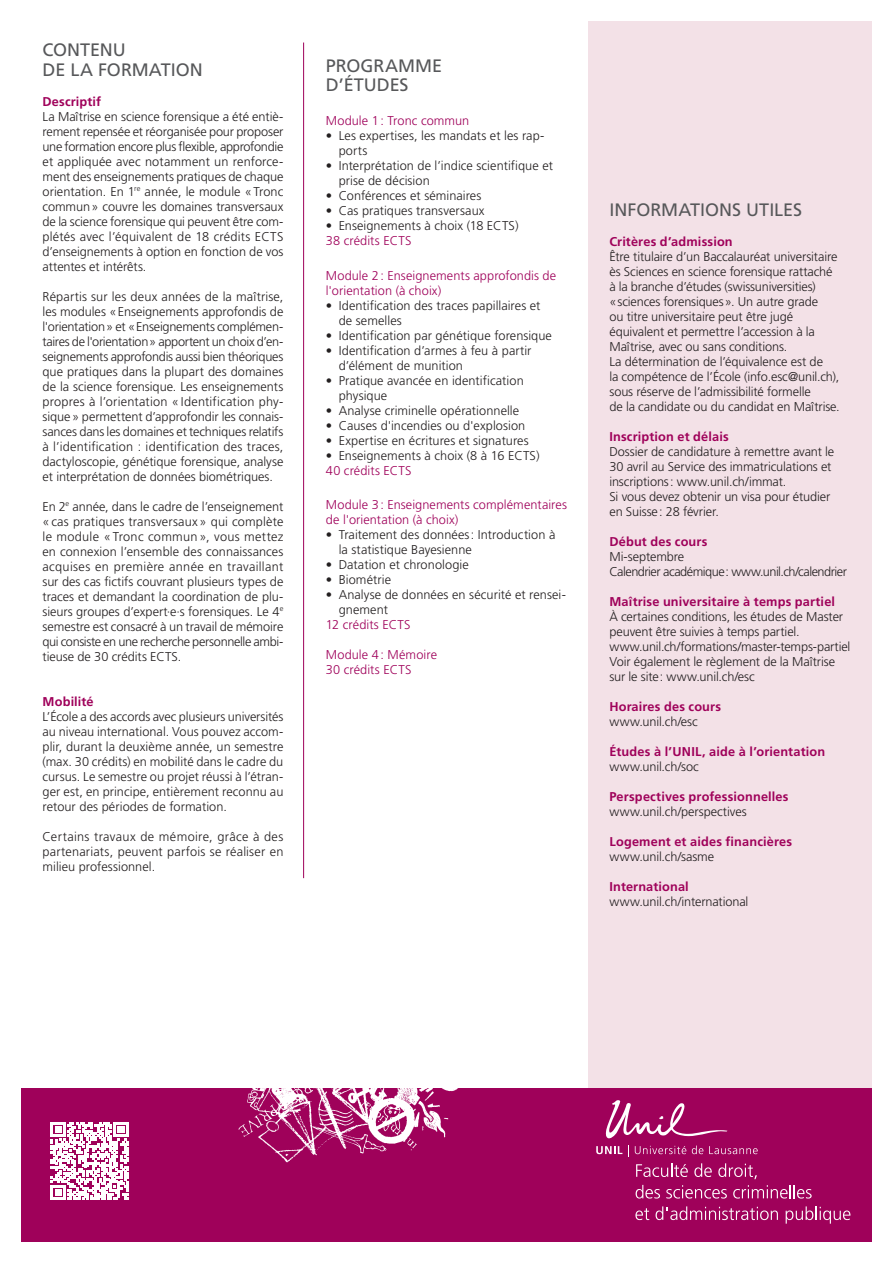
<style>
.page{position:relative;width:893px;height:1263px;background:#fff}
.page>*{position:absolute;margin:0;border:0;box-sizing:border-box;transform-origin:0 0}
.Sous-titre_1_orange{font:18px "Frutiger LT Std";color:#57585a}
.t1{font:300 12.75px/15px "Frutiger LT Std";letter-spacing:-.005em;color:#231f20}
.t2{font:700 12.75px "Frutiger LT Std";letter-spacing:.01em;color:#9f015a}
.t3{font:300 12.75px/15px "Frutiger LT Std";letter-spacing:.005em;color:#9f015a}
.t4{font:300 12.75px "Frutiger LT Std";letter-spacing:-.04em;color:#231f20}
</style>
<div class="page">
<div style="left:588px;top:21px;width:284px;height:1067px;background:#f3e1e7"></div>
<div style="left:21px;top:1089px;width:851px;height:153px;background:#9f015a"></div>
<img style="left:230px;top:1088px;width:285px;height:75px">
<hr style="left:303px;top:43px;width:1px;height:835px;background:#9f015a">
<svg style="left:636px;top:1163px;width:52px;height:14px"></svg>
<svg style="left:694px;top:1163px;width:18px;height:14px"></svg>
<svg style="left:718px;top:1163px;width:39px;height:16px"></svg>
<svg style="left:636px;top:1185px;width:24px;height:13px"></svg>
<svg style="left:666px;top:1185px;width:61px;height:13px"></svg>
<svg style="left:733px;top:1185px;width:79px;height:13px"></svg>
<svg style="left:635px;top:1208px;width:14px;height:12px"></svg>
<svg style="left:655px;top:1206px;width:123px;height:14px"></svg>
<svg style="left:786px;top:1206px;width:64px;height:18px"></svg>
<svg style="left:596px;top:1100px;width:162px;height:57px"></svg>
<svg style="left:51px;top:1122px;width:77px;height:78px"></svg>
<p class="Sous-titre_1_orange" style="left:43px;top:39px;width:85px">CONTENU</p>
<p class="Sous-titre_1_orange" style="left:43px;top:59px;width:162px">DE LA FORMATION</p>
<p class="t2" style="left:43px;top:94px;width:60px">Descriptif</p>
<p class="t1" style="left:43px;top:109px;width:242px;text-align:justify">La Maîtrise en science forensique a été entiè&shy;rement repensée et réorganisée pour proposer une formation encore plus flexible, approfondie et appliquée avec notamment un renforce&shy;ment des enseignements pratiques de chaque orientation. En 1<sup>re</sup> année, le module «Tronc commun» couvre les domaines transversaux de la science forensique qui peuvent être com&shy;plétés avec l’équivalent de 18 crédits ECTS d’enseignements à option en fonction de vos attentes et intérêts.</p>
<p class="t1" style="left:43px;top:289px;width:242px;text-align:justify">Répartis sur les deux années de la maîtrise, les modules «Enseignements approfondis de l'orientation» et «Enseignements complémen&shy;taires de l'orientation» apportent un choix d’en&shy;seignements approfondis aussi bien théoriques que pratiques dans la plupart des domaines de la science forensique. Les enseignements propres à l’orientation « Identification phy&shy;sique» permettent d’approfondir les connais&shy;sances dans les domaines et techniques relatifs à l’identification : identification des traces, dactyloscopie, génétique forensique, analyse et interprétation de données biométriques.</p>
<p class="t1" style="left:43px;top:499px;width:242px;text-align:justify">En 2<sup>e</sup> année, dans le cadre de l’enseignement « cas pratiques transversaux » qui complète le module « Tronc commun », vous mettez en connexion l’ensemble des connaissances acquises en première année en travaillant sur des cas fictifs couvrant plusieurs types de traces et demandant la coordination de plu&shy;sieurs groupes d’expert·e·s forensiques. Le 4<sup>e </sup>semestre est consacré à un travail de mémoire qui consiste en une recherche personnelle ambi&shy;tieuse de 30 crédits ECTS.</p>
<p class="t2" style="left:43px;top:694px;width:53px">Mobilité</p>
<p class="t1" style="left:43px;top:709px;width:242px;text-align:justify">L’École a des accords avec plusieurs universités au niveau international. Vous pouvez accom&shy;plir, durant la deuxième année, un semestre (max. 30 crédits) en mobilité dans le cadre du cursus. Le semestre ou projet réussi à l’étran&shy;ger est, en principe, entièrement reconnu au retour des périodes de formation.</p>
<p class="t1" style="left:43px;top:829px;width:242px;text-align:justify">Certains travaux de mémoire, grâce à des partenariats, peuvent parfois se réaliser en milieu professionnel.</p>
<p class="Sous-titre_1_orange" style="left:326px;top:55px;width:118px">PROGRAMME</p>
<p class="Sous-titre_1_orange" style="left:326px;top:74px;width:84px">D’ÉTUDES</p>
<p class="t3" style="left:326px;top:114px;width:145px">Module 1: Tronc commun</p>
<p class="t1" style="left:339px;top:129px;width:207px;text-indent:-13px">• Les expertises, les mandats et les rap&shy;ports</p>
<p class="t1" style="left:339px;top:159px;width:216px;text-indent:-13px">• Interprétation de l’indice scientifique et prise de décision</p>
<p class="t1" style="left:326px;top:189px;width:157px">• Conférences et séminaires</p>
<p class="t1" style="left:326px;top:204px;width:160px">• Cas pratiques transversaux</p>
<p class="t1" style="left:326px;top:219px;width:194px">• Enseignements à choix (18 ECTS)</p>
<p class="t3" style="left:326px;top:234px;width:87px">38 crédits ECTS</p>
<p class="t3" style="left:326px;top:268px;width:232px">Module 2: Enseignements approfondis de l'orientation (à choix)</p>
<p class="t1" style="left:339px;top:298px;width:203px;text-indent:-13px">• Identification des traces papillaires et de semelles</p>
<p class="t1" style="left:326px;top:328px;width:228px">• Identification par génétique forensique</p>
<p class="t1" style="left:339px;top:343px;width:194px;text-indent:-13px">• Identification d’armes à feu à partir d’élément de munition</p>
<p class="t1" style="left:339px;top:373px;width:187px;text-indent:-13px">• Pratique avancée en identification physique</p>
<p class="t1" style="left:326px;top:403px;width:195px">• Analyse criminelle opérationnelle</p>
<p class="t1" style="left:326px;top:418px;width:201px">• Causes d'incendies ou d'explosion</p>
<p class="t1" style="left:326px;top:433px;width:204px">• Expertise en écritures et signatures</p>
<p class="t1" style="left:326px;top:448px;width:215px">• Enseignements à choix (8 à 16 ECTS)</p>
<p class="t3" style="left:326px;top:463px;width:87px">40 crédits ECTS</p>
<p class="t3" style="left:326px;top:497px;width:242px">Module 3: Enseignements complémentaires de l'orientation (à choix)</p>
<p class="t1" style="left:339px;top:527px;width:218px;text-indent:-13px">• Traitement des données: Introduction à la statistique Bayesienne</p>
<p class="t1" style="left:326px;top:557px;width:144px">• Datation et chronologie</p>
<p class="t1" style="left:326px;top:572px;width:67px">• Biométrie</p>
<p class="t1" style="left:339px;top:587px;width:229px;text-indent:-13px">• Analyse de données en sécurité et rensei&shy;gnement</p>
<p class="t3" style="left:326px;top:617px;width:86px">12 crédits ECTS</p>
<p class="t3" style="left:326px;top:647px;width:113px">Module 4: Mémoire</p>
<p class="t3" style="left:326px;top:662px;width:87px">30 crédits ECTS</p>
<p class="Sous-titre_1_orange" style="left:609px;top:199px;width:194px">INFORMATIONS UTILES</p>
<p class="t2" style="left:609px;top:234px;width:125px">Critères d’admission</p>
<p class="t1" style="left:609px;top:250px;width:232px">Être titulaire d’un Baccalauréat universitaire ès Sciences en science forensique rattaché à la branche d’études (swissuniversities) «sciences forensiques». Un autre grade<br>ou titre universitaire peut être jugé équivalent et permettre l’accession à la Maîtrise, avec ou sans conditions.<br>La détermination de l’équivalence est de<br>la compétence de l’École (info.esc@unil.ch), sous réserve de l’admissibilité formelle<br>de la candidate ou du candidat en Maîtrise.</p>
<p class="t2" style="left:609px;top:429px;width:121px">Inscription et délais</p>
<p class="t1" style="left:609px;top:445px;width:226px">Dossier de candidature à remettre avant le<br>30 avril au Service des immatriculations et inscriptions: www.unil.ch/immat.</p>
<p class="t1" style="left:609px;top:490px;width:222px">Si vous devez obtenir un visa pour étudier en Suisse: 28 février.</p>
<p class="t2" style="left:609px;top:534px;width:100px">Début des cours</p>
<p class="t1" style="left:609px;top:550px;width:76px">Mi-septembre</p>
<p class="t4" style="left:609px;top:565px;width:239px">Calendrier académique: www.unil.ch/calendrier</p>
<p class="t2" style="left:609px;top:594px;width:227px">Maîtrise universitaire à temps partiel</p>
<p class="t1" style="left:609px;top:610px;width:235px">À certaines conditions, les études de Master peuvent être suivies à temps partiel.</p>
<p class="t1" style="left:609px;top:640px;width:242px">www.unil.ch/formations/master-temps-partiel</p>
<p class="t1" style="left:609px;top:655px;width:227px">Voir également le règlement de la Maîtrise sur le site: www.unil.ch/esc</p>
<p class="t2" style="left:609px;top:699px;width:113px">Horaires des cours</p>
<p class="t1" style="left:609px;top:715px;width:90px">www.unil.ch/esc</p>
<p class="t2" style="left:609px;top:744px;width:217px">Études à l’UNIL, aide à l’orientation</p>
<p class="t1" style="left:609px;top:760px;width:91px">www.unil.ch/soc</p>
<p class="t2" style="left:609px;top:789px;width:181px">Perspectives professionnelles</p>
<p class="t1" style="left:609px;top:805px;width:139px">www.unil.ch/perspectives</p>
<p class="t2" style="left:609px;top:834px;width:184px">Logement et aides financières</p>
<p class="t1" style="left:609px;top:850px;width:106px">www.unil.ch/sasme</p>
<p class="t2" style="left:609px;top:879px;width:81px">International</p>
<p class="t1" style="left:609px;top:895px;width:141px">www.unil.ch/international</p>
</div>
